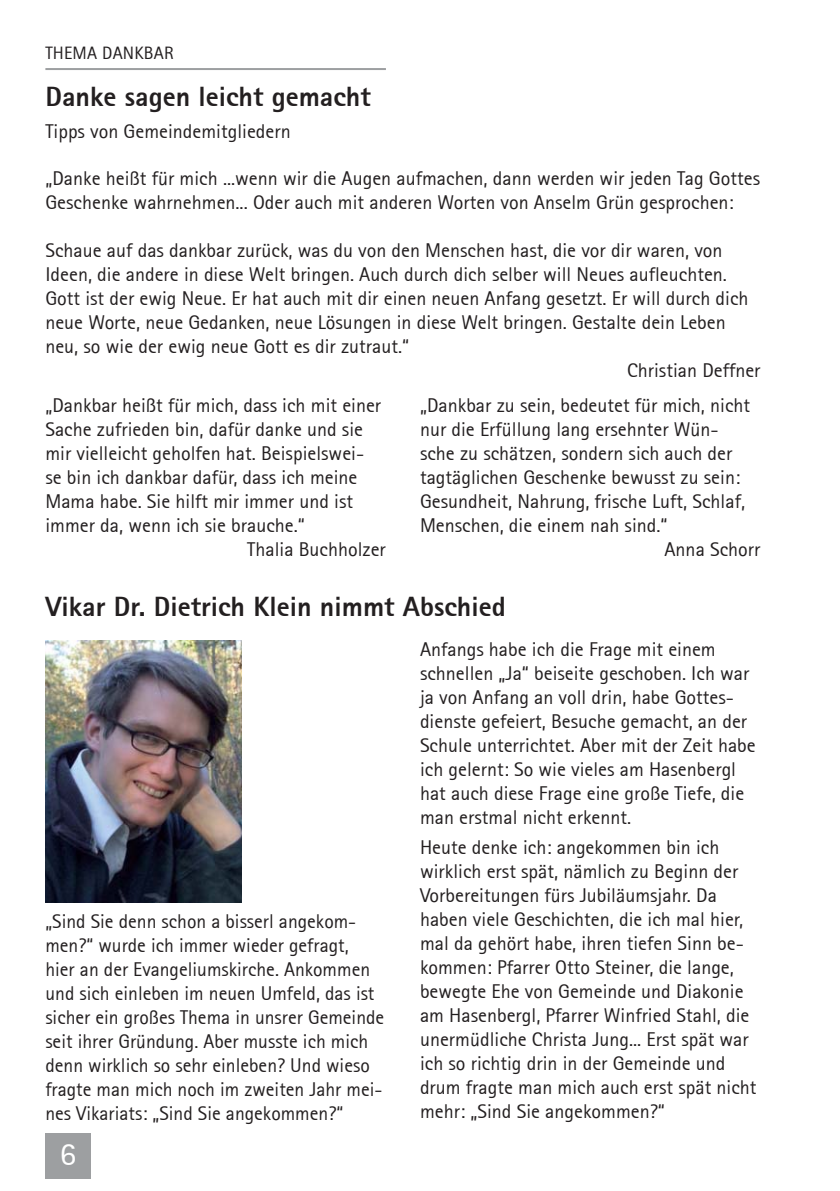
<style>
.page{position:relative;width:840px;height:1191px;background:#fff}
.page>*{position:absolute;margin:0;border:0;box-sizing:border-box;transform-origin:0 0}
.t1{font:32.4px "Rotis Sans Serif 55";color:#fff}
.t2{font:28px "Rotis Sans Serif Extra Bold 75";color:#231f20}
.t3{font:20px/24px "Rotis Sans Serif 55";color:#231f20}
.t4{font:18px "Rotis Sans Serif 55";letter-spacing:.01em;color:#231f20}
</style>
<div class="page">
<hr style="left:45px;top:68px;width:341px;height:2px;background:#9d9fa1">
<div style="left:45px;top:1132px;width:46px;height:46px;background:#9d9fa1"></div>
<img style="left:45px;top:641px;width:196px;height:261px">
<p class="t4" style="left:45px;top:45px;width:130px">THEMA DANKBAR</p>
<h2 class="t2" style="left:45px;top:86px;width:327px">Danke sagen leicht gemacht</h2>
<p class="t3" style="left:45px;top:121px;width:247px">Tipps von Gemeindemitgliedern</p>
<p class="t3" style="left:45px;top:168px;width:715px">„Danke heißt für mich ...wenn wir die Augen aufmachen, dann werden wir jeden Tag Gottes<br>Geschenke wahrnehmen... Oder auch mit anderen Worten von Anselm Grün gesprochen:</p>
<p class="t3" style="left:45px;top:240px;width:678px">Schaue auf das dankbar zurück, was du von den Menschen hast, die vor dir waren, von</p>
<p class="t3" style="left:45px;top:264px;width:682px">Ideen, die andere in diese Welt bringen. Auch durch dich selber will Neues aufleuchten.</p>
<p class="t3" style="left:45px;top:288px;width:704px">Gott ist der ewig Neue. Er hat auch mit dir einen neuen Anfang gesetzt. Er will durch dich</p>
<p class="t3" style="left:45px;top:312px;width:681px">neue Worte, neue Gedanken, neue Lösungen in diese Welt bringen. Gestalte dein Leben</p>
<p class="t3" style="left:45px;top:336px;width:365px">neu, so wie der ewig neue Gott es dir zutraut.“</p>
<p class="t3" style="left:626px;top:360px;width:135px">Christian Deffner</p>
<p class="t3" style="left:420px;top:395px;width:331px">„Dankbar zu sein, bedeutet für mich, nicht</p>
<p class="t3" style="left:420px;top:419px;width:300px">nur die Erfüllung lang ersehnter Wün-</p>
<p class="t3" style="left:420px;top:443px;width:314px">sche zu schätzen, sondern sich auch der</p>
<p class="t3" style="left:420px;top:467px;width:321px">tagtäglichen Geschenke bewusst zu sein:</p>
<p class="t3" style="left:420px;top:491px;width:326px">Gesundheit, Nahrung, frische Luft, Schlaf,</p>
<p class="t3" style="left:420px;top:515px;width:249px">Menschen, die einem nah sind.“</p>
<p class="t3" style="left:664px;top:539px;width:97px">Anna Schorr</p>
<p class="t3" style="left:45px;top:395px;width:337px">„Dankbar heißt für mich, dass ich mit einer</p>
<p class="t3" style="left:45px;top:419px;width:319px">Sache zufrieden bin, dafür danke und sie</p>
<p class="t3" style="left:45px;top:443px;width:320px">mir vielleicht geholfen hat. Beispielswei-</p>
<p class="t3" style="left:45px;top:467px;width:313px">se bin ich dankbar dafür, dass ich meine</p>
<p class="t3" style="left:45px;top:491px;width:309px">Mama habe. Sie hilft mir immer und ist</p>
<p class="t3" style="left:45px;top:515px;width:261px">immer da, wenn ich sie brauche.“</p>
<p class="t3" style="left:247px;top:539px;width:140px">Thalia Buchholzer</p>
<h2 class="t2" style="left:45px;top:595px;width:461px">Vikar Dr. Dietrich Klein nimmt Abschied</h2>
<p class="t3" style="left:420px;top:639px;width:337px">Anfangs habe ich die Frage mit einem schnellen „Ja“ beiseite geschoben. Ich war ja von Anfang an voll drin, habe Gottes&shy;dienste gefeiert, Besuche gemacht, an der Schule unterrichtet. Aber mit der Zeit habe ich gelernt: So wie vieles am Hasenbergl hat auch diese Frage eine große Tiefe, die man erstmal nicht erkennt.</p>
<p class="t3" style="left:420px;top:837px;width:338px">Heute denke ich: angekommen bin ich wirklich erst spät, nämlich zu Beginn der Vorbereitungen fürs Jubiläumsjahr. Da haben viele Geschichten, die ich mal hier, mal da gehört habe, ihren tiefen Sinn be&shy;kommen: Pfarrer Otto Steiner, die lange, bewegte Ehe von Gemeinde und Diakonie am Hasenbergl, Pfarrer Winfried Stahl, die unermüdliche Christa Jung... Erst spät war ich so richtig drin in der Gemeinde und drum fragte man mich auch erst spät nicht mehr: „Sind Sie angekommen?“</p>
<p class="t3" style="left:45px;top:911px;width:340px">„Sind Sie denn schon a bisserl angekom&shy;men?“ wurde ich immer wieder gefragt,<br>hier an der Evangeliumskirche. Ankommen und sich einleben im neuen Umfeld, das ist sicher ein großes Thema in unsrer Gemeinde seit ihrer Gründung. Aber musste ich mich denn wirklich so sehr einleben? Und wieso fragte man mich noch im zweiten Jahr mei&shy;nes Vikariats: „Sind Sie angekommen?“</p>
<h1 class="t1" style="left:60px;top:1140px;width:18px">6</h1>
</div>
